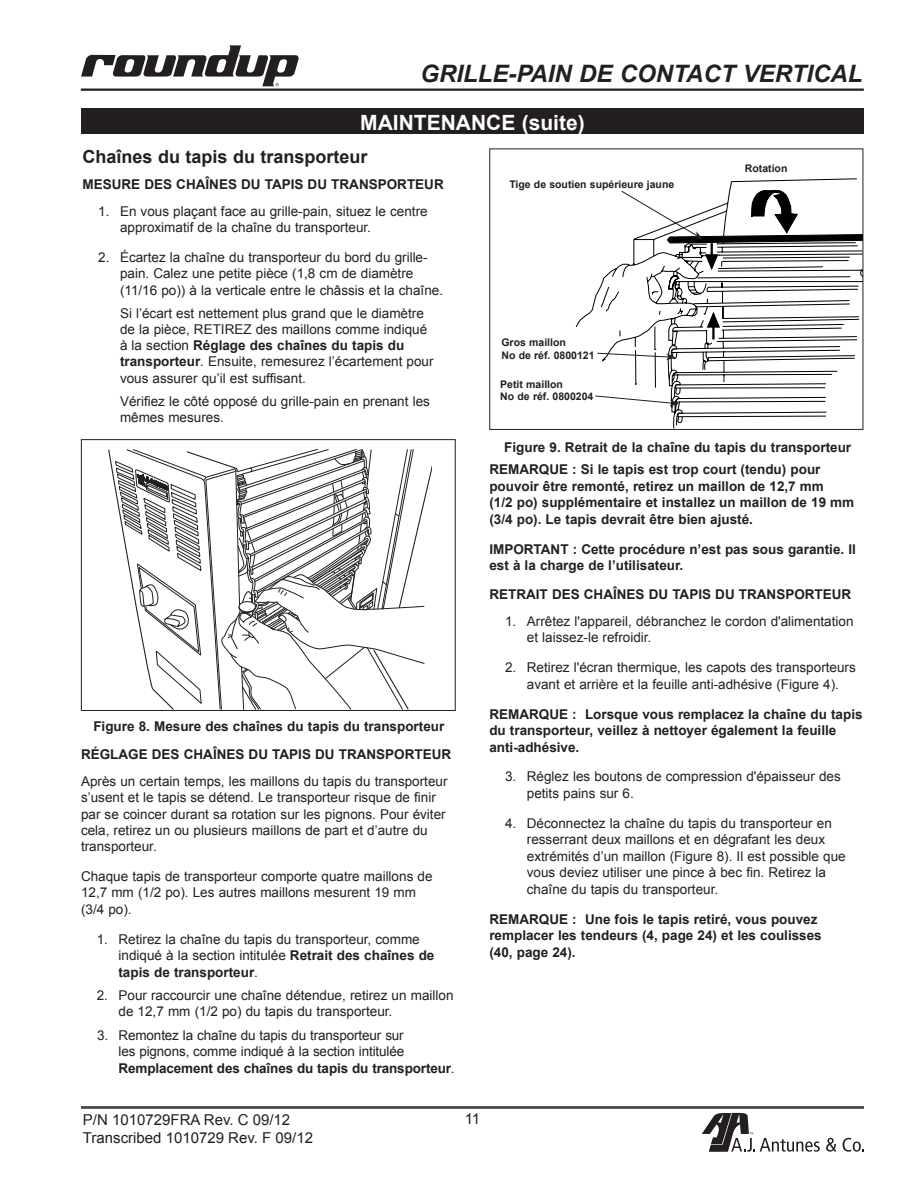
<style>
.page{position:relative;width:918px;height:1188px;background:#fff}
.page>*{position:absolute;margin:0;border:0;box-sizing:border-box;transform-origin:0 0}
.t1{font:italic 700 24px "Arial";color:#231f20}
.t2{font:700 21px "Arial";color:#fff}
.Heading2{font:700 18px "Arial";color:#231f20}
.t3{font:15px "Arial";color:#231f20}
.No__Step{font:13.5px/16.2px "Arial";color:#231f20}
.Notes{font:700 13.5px/16.5px "Arial";color:#231f20}
.Heading3{font:700 13.5px "Arial";color:#231f20}
.Fig_Title{font:700 13.5px "Arial";color:#231f20}
.Callout{font:700 10.5px/12.6px "Arial";color:#231f20}
.s1{font-weight:700}
</style>
<div class="page">
<hr style="left:81px;top:89px;width:783px;height:2px;background:#231f20">
<hr style="left:81px;top:1108px;width:783px;height:1px;background:#231f20">
<hr style="left:81px;top:1106px;width:783px;height:2px;background:#231f20">
<svg style="left:81px;top:45px;width:218px;height:41px"></svg>
<svg style="left:702px;top:1113px;width:118px;height:39px"></svg>
<svg style="left:826px;top:1138px;width:11px;height:14px"></svg>
<svg style="left:843px;top:1138px;width:21px;height:14px"></svg>
<div style="left:81px;top:109px;width:783px;height:25px;background:#231f20"></div>
<svg style="left:576px;top:178px;width:285px;height:239px"></svg>
<hr style="left:712px;top:314px;width:3px;height:25px;background:#000">
<svg style="left:707px;top:312px;width:13px;height:16px"></svg>
<hr style="left:711px;top:242px;width:2px;height:25px;background:#000">
<svg style="left:705px;top:254px;width:13px;height:16px"></svg>
<div style="left:489px;top:148px;width:374px;height:282px;border:1px solid #231f20"></div>
<svg style="left:621px;top:190px;width:242px;height:53px"></svg>
<svg style="left:594px;top:345px;width:90px;height:84px"></svg>
<svg style="left:108px;top:448px;width:324px;height:261px"></svg>
<div style="left:81px;top:439px;width:375px;height:272px;border:1px solid #231f20"></div>
<h1 class="t1" style="left:420px;top:57px;width:444px">GRILLE-PAIN DE CONTACT VERTICAL</h1>
<p class="t2" style="left:360px;top:109px;width:226px">MAINTENANCE (suite)</p>
<p class="Heading2" style="left:82px;top:145px;width:287px">Chaînes du tapis du transporteur</p>
<p class="Heading3" style="left:82px;top:175px;width:363px">MESURE DES CHAÎNES DU TAPIS DU TRANSPORTEUR</p>
<p class="No__Step" style="left:120px;top:203px;width:309px;text-indent:-22px">1. En vous plaçant face au grille-pain, situez le centre approximatif de la chaîne du transporteur.</p>
<p class="No__Step" style="left:120px;top:249px;width:325px;text-indent:-22px">2. Écartez la chaîne du transporteur du bord du grille&shy;pain. Calez une petite pièce (1,8 cm de diamètre (11/16 po)) à la verticale entre le châssis et la chaîne.</p>
<p class="No__Step" style="left:120px;top:305px;width:315px">Si l’écart est nettement plus grand que le diamètre de la pièce, RETIREZ des maillons comme indiqué à la section <span class="s1">Réglage des chaînes du tapis du transporteur</span>. Ensuite, remesurez l’écartement pour vous assurer qu’il est suffisant.</p>
<p class="No__Step" style="left:120px;top:393px;width:311px">Vérifiez le côté opposé du grille-pain en prenant les mêmes mesures.</p>
<p class="Callout" style="left:509px;top:178px;width:166px">Tige de soutien supérieure jaune</p>
<p class="Callout" style="left:501px;top:336px;width:95px">Gros maillon<br>No de réf. 0800121</p>
<p class="Callout" style="left:500px;top:378px;width:95px">Petit maillon<br>No de réf. 0800204</p>
<p class="Callout" style="left:745px;top:162px;width:44px">Rotation</p>
<p class="Fig_Title" style="left:93px;top:717px;width:353px">Figure 8. Mesure des chaînes du tapis du transporteur</p>
<p class="Heading3" style="left:81px;top:745px;width:372px">RÉGLAGE DES CHAÎNES DU TAPIS DU TRANSPORTEUR</p>
<p class="No__Step" style="left:81px;top:773px;width:368px">Après un certain temps, les maillons du tapis du transporteur s’usent et le tapis se détend. Le transporteur risque de finir par se coincer durant sa rotation sur les pignons. Pour éviter cela, retirez un ou plusieurs maillons de part et d’autre du transporteur.</p>
<p class="No__Step" style="left:81px;top:868px;width:353px">Chaque tapis de transporteur comporte quatre maillons de<br>12,7 mm (1/2 po). Les autres maillons mesurent 19 mm (3/4 po).</p>
<p class="No__Step" style="left:118px;top:931px;width:317px;text-indent:-22px">1. Retirez la chaîne du tapis du transporteur, comme indiqué à la section intitulée <span class="s1">Retrait des chaînes de tapis de transporteur</span>.</p>
<p class="No__Step" style="left:118px;top:987px;width:337px;text-indent:-22px">2. Pour raccourcir une chaîne détendue, retirez un maillon de 12,7 mm (1/2 po) du tapis du transporteur.</p>
<p class="No__Step" style="left:118px;top:1027px;width:338px;text-indent:-21px">3. Remontez la chaîne du tapis du transporteur sur<br>les pignons, comme indiqué à la section intitulée<br><span class="s1">Remplacement des chaînes du tapis du transporteur</span>.</p>
<p class="Fig_Title" style="left:504px;top:438px;width:348px">Figure 9. Retrait de la chaîne du tapis du transporteur</p>
<p class="Notes" style="left:489px;top:461px;width:366px">REMARQUE : Si le tapis est trop court (tendu) pour pouvoir être remonté, retirez un maillon de 12,7 mm<br>(1/2 po) supplémentaire et installez un maillon de 19 mm (3/4 po). Le tapis devrait être bien ajusté.</p>
<p class="Notes" style="left:489px;top:541px;width:368px">IMPORTANT : Cette procédure n’est pas sous garantie. Il est à la charge de l’utilisateur.</p>
<p class="Heading3" style="left:489px;top:585px;width:364px">RETRAIT DES CHAÎNES DU TAPIS DU TRANSPORTEUR</p>
<p class="No__Step" style="left:527px;top:613px;width:328px;text-indent:-22px">1. Arrêtez l'appareil, débranchez le cordon d'alimentation et laissez-le refroidir.</p>
<p class="No__Step" style="left:505px;top:659px;width:352px;text-align:center">2. Retirez l'écran thermique, les capots des transporteurs avant et arrière et la feuille anti-adhésive (Figure 4).</p>
<p class="Notes" style="left:489px;top:706px;width:375px">REMARQUE : Lorsque vous remplacez la chaîne du tapis du transporteur, veillez à nettoyer également la feuille anti-adhésive.</p>
<p class="No__Step" style="left:527px;top:769px;width:315px;text-indent:-22px">3. Réglez les boutons de compression d'épaisseur des petits pains sur 6.</p>
<p class="No__Step" style="left:527px;top:815px;width:320px;text-indent:-22px">4. Déconnectez la chaîne du tapis du transporteur en resserrant deux maillons et en dégrafant les deux extrémités d’un maillon (Figure 8). Il est possible que vous deviez utiliser une pince à bec fin. Retirez la chaîne du tapis du transporteur.</p>
<p class="Notes" style="left:489px;top:911px;width:334px">REMARQUE : Une fois le tapis retiré, vous pouvez remplacer les tendeurs (4, page 24) et les coulisses (40, page 24).</p>
<p class="t3" style="left:83px;top:1110px;width:209px">P/N 1010729FRA Rev. C 09/12</p>
<p class="t3" style="left:465px;top:1109px;width:17px">11</p>
<p class="t3" style="left:83px;top:1128px;width:232px">Transcribed 1010729 Rev. F 09/12</p>
</div>
